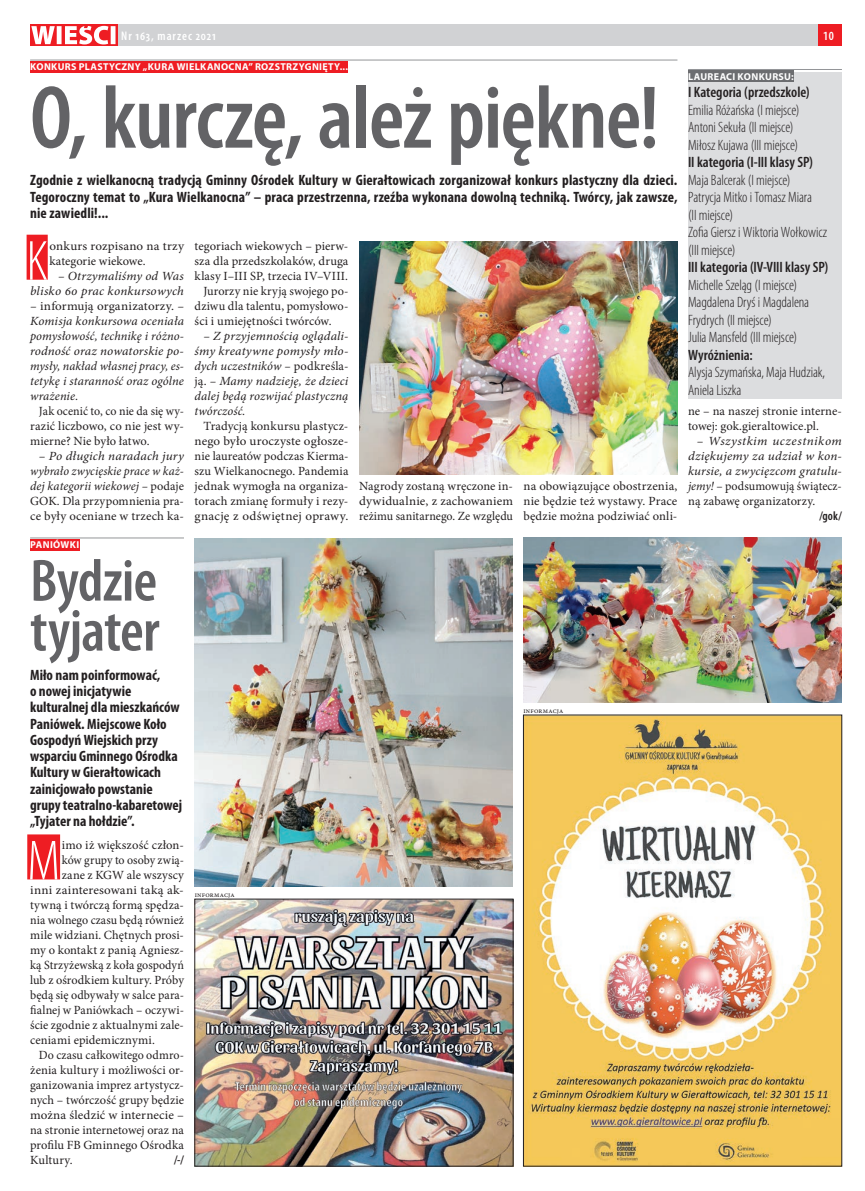
<style>
.page{position:relative;width:865px;height:1191px;background:#fff}
.page>*{position:absolute;margin:0;border:0;box-sizing:border-box;transform-origin:0 0}
.t1{font:600 condensed 90px "Myriad Pro";letter-spacing:-.015em;color:#636366}
.t2{font:600 condensed 60px/50px "Myriad Pro";letter-spacing:-.01em;color:#636366}
.t3{font:300 condensed 57px "Myriad Pro";color:#fff}
.t4{font:700 condensed 15px/16.2px "Myriad Pro";color:#231f20}
.t5{font:300 condensed 15px/17.5px "Myriad Pro";letter-spacing:-.01em;color:#231f20}
.t6{font:600 condensed 15px "Myriad Pro";color:#231f20}
.t7{font:12.5px/15px "Minion Pro";letter-spacing:.01em;color:#231f20;text-align:justify}
.t8{font:italic 12.5px/15px "Minion Pro";letter-spacing:.01em;color:#231f20;text-align:justify;scale:1.05 1}
.t9{font:12.5px/15px "Minion Pro";letter-spacing:.01em;color:#231f20;text-align:justify;scale:.96 1}
.t10{font:italic 12.5px/15px "Minion Pro";letter-spacing:.01em;color:#231f20;text-align:right;scale:1.04 1}
.t11{font:12.5px/15px "Minion Pro";letter-spacing:.01em;color:#231f20;scale:1.05 1}
.t12{font:12.5px "Minion Pro";letter-spacing:.01em;color:#231f20;scale:1.04 1}
.t13{font:600 condensed 12.5px "Myriad Pro";letter-spacing:.07em;color:#fff}
.t14{font:600 condensed 12.5px "Myriad Pro";color:#231f20}
.t15{font:700 10px "Myriad Pro";letter-spacing:.035em;color:#fff}
.t16{font:7.5px "Minion Pro";letter-spacing:.02em;color:#231f20}
.s1{font-style:normal}
</style>
<div class="page">
<div style="left:30px;top:25px;width:812px;height:21px;background:#d1d2d4"></div>
<svg style="left:30px;top:25px;width:87px;height:21px"></svg>
<svg style="left:31px;top:26px;width:84px;height:18px;background:#f79fa2"></svg>
<div style="left:818px;top:25px;width:24px;height:21px;background:#ee1d23"></div>
<img style="left:195px;top:539px;width:318px;height:347px">
<img style="left:525px;top:717px;width:315px;height:447px">
<img style="left:197px;top:901px;width:314px;height:263px">
<div style="left:30px;top:539px;width:49px;height:11px;background:#ee1d23"></div>
<hr style="left:30px;top:538px;width:154px;height:1px;background:#939598">
<div style="left:27px;top:834px;width:33px;height:45px;background:#ee1d23"></div>
<div style="left:30px;top:61px;width:318px;height:12px;background:#ee1d23"></div>
<hr style="left:30px;top:60px;width:647px;height:1px;background:#939598">
<div style="left:688px;top:72px;width:154px;height:327px;background:#dcdddf"></div>
<div style="left:688px;top:70px;width:105px;height:12px;background:#6c6d70"></div>
<hr style="left:688px;top:69px;width:154px;height:1px;background:#939598">
<div style="left:27px;top:235px;width:21px;height:45px;background:#ee1d23"></div>
<img style="left:359px;top:242px;width:318px;height:233px">
<img style="left:523px;top:538px;width:319px;height:164px">
<p class="t13" style="left:121px;top:28px;width:96px">Nr 163, marzec 2021</p>
<p class="t13" style="left:823px;top:28px;width:12px">10</p>
<p class="t15" style="left:30px;top:60px;width:319px">KONKURS PLASTYCZNY „KURA WIELKANOCNA” ROZSTRZYGNIĘTY...</p>
<h1 class="t1" style="left:30px;top:62px;width:630px">O, kurczę, ależ piękne!</h1>
<p class="t4" style="left:30px;top:172px;width:649px;text-align:justify">Zgodnie z wielkanocną tradycją Gminny Ośrodek Kultury w Gierałtowicach zorganizował konkurs plastyczny dla dzieci.<br>Tegoroczny temat to „Kura Wielkanocna” – praca przestrzenna, rzeźba wykonana dowolną techniką. Twórcy, jak zawsze, nie zawiedli!...</p>
<h3 class="t3" style="left:27px;top:227px;width:23px">K</h3>
<p class="t11" style="left:49px;top:238px;width:130px">onkurs rozpisano na trzy kategorie wiekowe.</p>
<p class="t10" style="left:30px;top:268px;width:149px">– Otrzymaliśmy od Was blisko 60 prac konkursowych</p>
<p class="t8" style="left:30px;top:298px;width:148px">– <span class="s1">informują organizatorzy.</span> – Komisja konkursowa oceniała pomysłowość, technikę i różno&shy;rodność oraz nowatorskie po&shy;mysły, nakład własnej pracy, es&shy;tetykę i staranność oraz ogólne wrażenie.</p>
<p class="t9" style="left:30px;top:403px;width:162px;text-indent:9px">Jak ocenić to, co nie da się wy&shy;razić liczbowo, co nie jest wy&shy;mierne? Nie było łatwo.</p>
<p class="t8" style="left:30px;top:448px;width:148px;text-indent:9px">– Po długich naradach jury wybrało zwycięskie prace w każ&shy;dej kategorii wiekowej – <span class="s1">podaje GOK. Dla przypomnienia pra&shy;ce były oceniane w trzech ka-</span></p>
<p class="t15" style="left:30px;top:538px;width:50px">PANIÓWKI</p>
<h2 class="t2" style="left:30px;top:554px;width:131px">Bydzie tyjater</h2>
<p class="t4" style="left:30px;top:666px;width:154px">Miło nam poinformować,<br>o nowej inicjatywie kulturalnej dla mieszkańców<br>Paniówek. Miejscowe Koło<br>Gospodyń Wiejskich przy wsparciu Gminnego Ośrodka<br>Kultury w Gierałtowicach zainicjowało powstanie grupy teatralno-kabaretowej „Tyjater na hołdzie”.</p>
<h3 class="t3" style="left:27px;top:827px;width:34px">M</h3>
<p class="t7" style="left:62px;top:838px;width:124px">imo iż większość człon-</p>
<p class="t9" style="left:62px;top:853px;width:129px">ków grupy to osoby zwią-</p>
<p class="t7" style="left:62px;top:868px;width:124px">zane z KGW ale wszyscy</p>
<p class="t11" style="left:30px;top:883px;width:148px">inni zainteresowani taką ak-</p>
<p class="t7" style="left:30px;top:898px;width:155px">tywną i twórczą formą spędza-</p>
<p class="t9" style="left:30px;top:913px;width:162px">nia wolnego czasu będą również</p>
<p class="t7" style="left:30px;top:928px;width:155px">mile widziani. Chętnych prosi-</p>
<p class="t7" style="left:30px;top:943px;width:155px">my o kontakt z panią Agniesz-</p>
<p class="t9" style="left:30px;top:958px;width:162px">ką Strzyżewską z koła gospodyń</p>
<p class="t7" style="left:30px;top:973px;width:156px">lub z ośrodkiem kultury. Próby</p>
<p class="t9" style="left:30px;top:988px;width:162px">będą się odbywały w salce para-</p>
<p class="t7" style="left:30px;top:1003px;width:155px">fialnej w Paniówkach – oczywi-</p>
<p class="t7" style="left:30px;top:1018px;width:155px">ście zgodnie z aktualnymi zale-</p>
<p class="t7" style="left:30px;top:1033px;width:126px">ceniami epidemicznymi.</p>
<p class="t9" style="left:39px;top:1048px;width:152px">Do czasu całkowitego odmro-</p>
<p class="t7" style="left:30px;top:1063px;width:155px">żenia kultury i możliwości or-</p>
<p class="t7" style="left:30px;top:1078px;width:155px">ganizowania imprez artystycz-</p>
<p class="t7" style="left:30px;top:1093px;width:155px">nych – twórczość grupy będzie</p>
<p class="t12" style="left:30px;top:1107px;width:149px">można śledzić w internecie –</p>
<p class="t7" style="left:30px;top:1122px;width:155px">na stronie internetowej oraz na</p>
<p class="t7" style="left:30px;top:1137px;width:155px">profilu FB Gminnego Ośrodka</p>
<p class="t7" style="left:30px;top:1152px;width:44px">Kultury.</p>
<p class="t14" style="left:174px;top:1152px;width:11px">/-/</p>
<p class="t7" style="left:195px;top:238px;width:155px">tegoriach wiekowych – pierw-</p>
<p class="t7" style="left:195px;top:253px;width:155px">sza dla przedszkolaków, druga</p>
<p class="t7" style="left:195px;top:268px;width:155px">klasy I–III SP, trzecia IV–VIII.</p>
<p class="t7" style="left:203px;top:283px;width:146px">Jurorzy nie kryją swojego po-</p>
<p class="t7" style="left:195px;top:298px;width:155px">dziwu dla talentu, pomysłowo-</p>
<p class="t7" style="left:195px;top:313px;width:138px">ści i umiejętności twórców.</p>
<p class="t10" style="left:195px;top:328px;width:149px;text-align:justify;text-indent:9px">– Z przyjemnością oglądali&shy;śmy kreatywne pomysły mło&shy;dych uczestników – <span class="s1">podkreśla&shy;ją.</span> – Mamy nadzieję, że dzieci dalej będą rozwijać plastyczną twórczość.</p>
<p class="t7" style="left:195px;top:418px;width:155px;text-indent:9px">Tradycją konkursu plastycz&shy;nego było uroczyste ogłosze&shy;nie laureatów podczas Kierma&shy;szu Wielkanocnego. Pandemia jednak wymogła na organiza&shy;torach zmianę formuły i rezy&shy;gnację z odświętnej oprawy.</p>
<p class="t16" style="left:195px;top:889px;width:41px">informacja</p>
<p class="t7" style="left:359px;top:478px;width:155px">Nagrody zostaną wręczone in&shy;dywidualnie, z zachowaniem reżimu sanitarnego. Ze względu</p>
<p class="t7" style="left:523px;top:478px;width:155px">na obowiązujące obostrzenia, nie będzie też wystawy. Prace będzie można podziwiać onli-</p>
<p class="t16" style="left:523px;top:705px;width:41px">informacja</p>
<p class="t15" style="left:688px;top:70px;width:107px">LAUREACI KONKURSU:</p>
<p class="t6" style="left:688px;top:83px;width:123px">I Kategoria (przedszkole)</p>
<p class="t5" style="left:688px;top:101px;width:113px">Emilia Różańska (I miejsce)<br>Antoni Sekuła (II miejsce)<br>Miłosz Kujawa (III miejsce)</p>
<p class="t6" style="left:688px;top:153px;width:126px">II kategoria (I-III klasy SP)</p>
<p class="t5" style="left:688px;top:171px;width:141px">Maja Balcerak (I miejsce)<br>Patrycja Mitko i Tomasz Miara<br>(II miejsce)<br>Zofia Giersz i Wiktoria Wołkowicz (III miejsce)</p>
<p class="t6" style="left:688px;top:258px;width:142px">III kategoria (IV-VIII klasy SP)</p>
<p class="t5" style="left:688px;top:276px;width:123px">Michelle Szeląg (I miejsce)<br>Magdalena Dryś i Magdalena<br>Frydrych (II miejsce)<br>Julia Mansfeld (III miejsce)</p>
<p class="t6" style="left:688px;top:345px;width:66px">Wyróżnienia:</p>
<p class="t5" style="left:688px;top:363px;width:138px">Alysja Szymańska, Maja Hudziak,<br>Aniela Liszka</p>
<p class="t7" style="left:688px;top:403px;width:155px">ne – na naszej stronie interne&shy;towej: gok.gieraltowice.pl.</p>
<p class="t8" style="left:688px;top:433px;width:148px;text-indent:9px">– Wszystkim uczestnikom dziękujemy za udział w kon&shy;kursie, a zwycięzcom gratulu&shy;jemy! <span class="s1">– podsumowują świątecz&shy;ną zabawę organizatorzy.</span></p>
<p class="t14" style="left:819px;top:508px;width:24px">/gok/</p>
</div>
